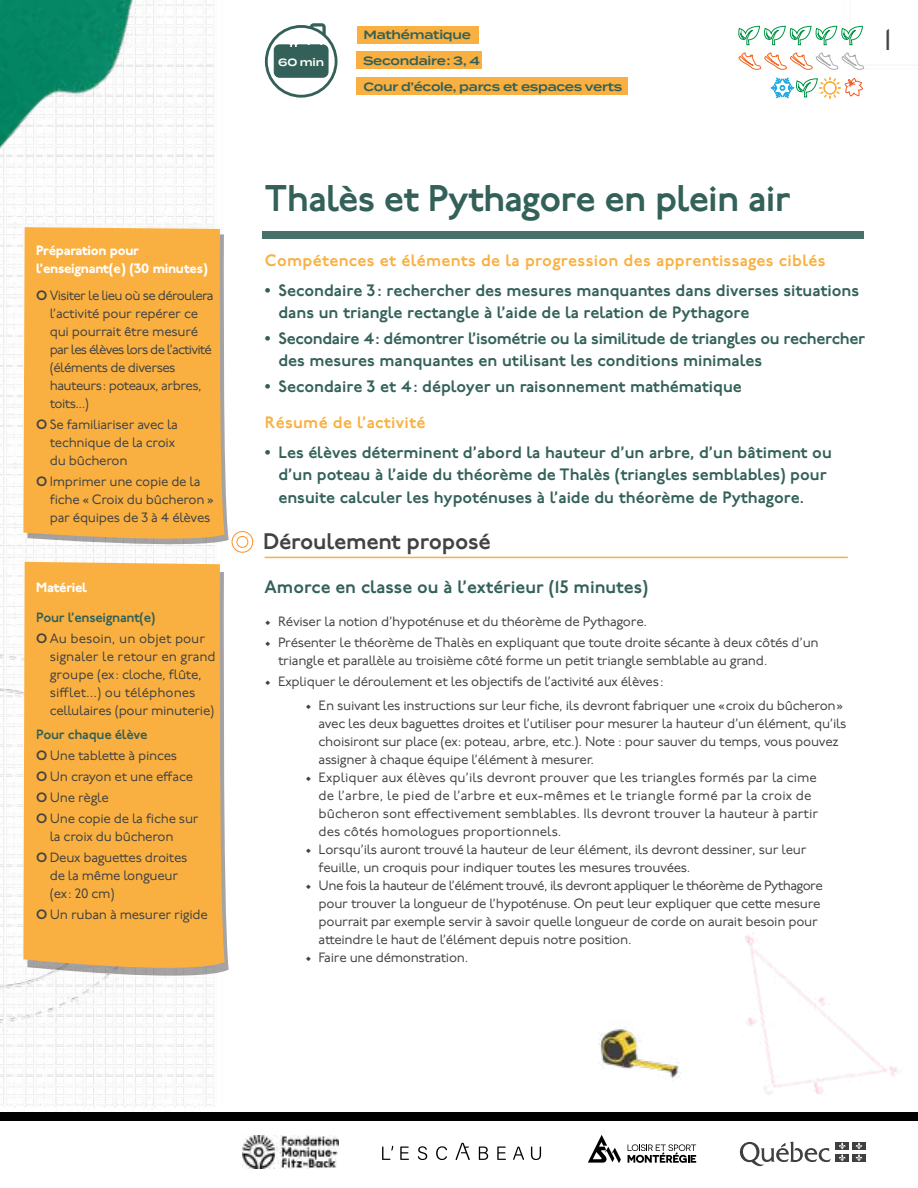
<style>
.page{position:relative;width:918px;height:1188px;background:#fff}
.page>*{position:absolute;margin:0;border:0;box-sizing:border-box;transform-origin:0 0}
.t1{font:600 37.05px "P22 Underground";letter-spacing:-.02em;color:#336159}
.t2{font:30px "P22 Underground";color:#414242}
.t3{font:600 22.5px "P22 Underground";letter-spacing:-.01em;color:#414242}
.t4{font:600 18px "P22 Underground";color:#336159}
.t5{font:600 16.5px/22.5px "P22 Underground";color:#336159}
.t6{font:600 16.5px/22.5px "P22 Underground";letter-spacing:-.02em;color:#336159}
.t7{font:600 16.5px "P22 Underground";letter-spacing:.02em;color:#fab040}
.t8{font:13.5px/18px "P22 Underground";letter-spacing:-.02em;color:#414242}
.t9{font:13.5px/18px "P22 Underground";color:#414242}
.t10{font:13.5px/18px "P22 Underground";letter-spacing:-.04em;color:#414242}
.t11{font:800 13.5px/18px "P22 Underground";letter-spacing:-.02em;color:#fff}
.t12{font:600 12px/25.8px "Termina";letter-spacing:-.02em;color:#336159}
.t13{font:600 10.5px "Termina";color:#fff}
.s1{font-weight:600}
.s2{font-weight:600;color:#336159}
.s3{font-family:"Arial";font-weight:700}
.s4{color:#fab040}
</style>
<div class="page">
<img style="left:0;top:45px;width:853px;height:1076px">
<div style="left:263px;top:231px;width:601px;height:8px;background:#477169"></div>
<img style="left:634px;top:822px;width:284px;height:299px">
<hr style="left:265px;top:557px;width:583px;height:1px;background:#fab040">
<div style="left:0;top:1112px;width:918px;height:8px;background:#000"></div>
<img style="left:0;top:0;width:571px;height:586px">
<svg style="left:740px;top:1142px;width:91px;height:24px"></svg>
<div style="left:836px;top:1142px;width:13px;height:8px;background:#404040"></div>
<div style="left:852px;top:1142px;width:14px;height:8px;background:#404040"></div>
<div style="left:836px;top:1154px;width:13px;height:8px;background:#404040"></div>
<svg style="left:839px;top:1142px;width:7px;height:19px"></svg>
<div style="left:852px;top:1154px;width:14px;height:8px;background:#404040"></div>
<svg style="left:856px;top:1142px;width:6px;height:19px"></svg>
<svg style="left:588px;top:1135px;width:33px;height:28px"></svg>
<svg style="left:628px;top:1144px;width:68px;height:19px"></svg>
<img style="left:242px;top:1136px;width:97px;height:32px">
<svg style="left:273px;top:43px;width:56px;height:35px;background:#446e67"></svg>
<div style="left:265px;top:25px;width:73px;height:73px;border:3px solid #336159;border-radius:50%"></div>
<svg style="left:309px;top:23px;width:17px;height:13px"></svg>
<svg style="left:738px;top:52px;width:126px;height:57px"></svg>
<svg style="left:738px;top:25px;width:126px;height:20px"></svg>
<svg style="left:27px;top:570px;width:202px;height:408px"></svg>
<div style="left:23px;top:562px;width:202px;height:415px;background:#fab040"></div>
<img style="left:550px;top:985px;width:169px;height:127px">
<div style="left:357px;top:78px;width:271px;height:17px;background:#fab040"></div>
<svg style="left:382px;top:1146px;width:11px;height:14px"></svg>
<svg style="left:400px;top:1147px;width:9px;height:13px"></svg>
<svg style="left:418px;top:1146px;width:9px;height:14px"></svg>
<svg style="left:436px;top:1146px;width:11px;height:14px"></svg>
<svg style="left:479px;top:1147px;width:9px;height:13px"></svg>
<svg style="left:497px;top:1147px;width:9px;height:13px"></svg>
<svg style="left:513px;top:1147px;width:11px;height:13px"></svg>
<svg style="left:531px;top:1147px;width:10px;height:13px"></svg>
<svg style="left:456px;top:1143px;width:14px;height:17px"></svg>
<p class="t11" style="left:36px;top:242px;width:173px">Préparation pour l’enseignant(e) (30 minutes)</p>
<p class="t10" style="left:50px;top:287px;width:165px;text-indent:-14px"><span class="s1">O</span> Visiter le lieu où se déroulera l’activité pour repérer ce qui pourrait être mesuré par les élèves lors de l’activité (éléments de diverses hauteurs: poteaux, arbres, toits...)</p>
<p class="t8" style="left:50px;top:416px;width:130px;text-indent:-14px"><span class="s1">O</span> Se familiariser avec la technique de la croix du bûcheron</p>
<p class="t8" style="left:50px;top:473px;width:165px;text-indent:-14px"><span class="s1">O</span> Imprimer une copie de la fiche « Croix du bûcheron » par équipes de 3 à 4 élèves</p>
<p class="t11" style="left:36px;top:578px;width:52px">Matériel</p>
<p class="t9" style="left:36px;top:607px;width:171px;line-height:21px"><span class="s2">Pour l’enseignant(e)<br></span><span class="s1">O</span> Au besoin, un objet pour</p>
<p class="t8" style="left:50px;top:648px;width:168px">signaler le retour en grand groupe (ex: cloche, flûte, sifflet...) ou téléphones cellulaires (pour minuterie)</p>
<p class="t8" style="left:36px;top:724px;width:164px;line-height:21px"><span class="s2">Pour chaque élève<br></span><span class="s1">O</span> Une tablette à pinces<br><span class="s1">O</span> Un crayon et une efface<br><span class="s1">O</span> Une règle<br><span class="s1">O</span> Une copie de la fiche sur</p>
<p class="t8" style="left:36px;top:826px;width:153px;line-height:21px;text-align:center">la croix du bûcheron<br><span class="s1">O</span> Deux baguettes droites</p>
<p class="t8" style="left:50px;top:867px;width:130px">de la même longueur (ex: 20 cm)</p>
<p class="t8" style="left:36px;top:906px;width:173px"><span class="s1">O</span> Un ruban à mesurer rigide</p>
<p class="t13" style="left:278px;top:54px;width:47px">60 min</p>
<p class="t12" style="left:363px;top:22px;width:118px">Mathématique<br>Secondaire: 3, 4</p>
<p class="t12" style="left:363px;top:74px;width:260px">Cour d’école, parcs et espaces verts</p>
<h2 class="t2" style="left:884px;top:23px;width:9px">1</h2>
<h1 class="t1" style="left:265px;top:178px;width:527px">Thalès et Pythagore en plein air</h1>
<p class="t7" style="left:265px;top:251px;width:562px">Compétences et éléments de la progression des apprentissages ciblés</p>
<p class="t5" style="left:278px;top:280px;width:582px;text-indent:-13px"><span class="s3">•</span> Secondaire 3: rechercher des mesures manquantes dans diverses situations dans un triangle rectangle à l’aide de la relation de Pythagore</p>
<p class="t6" style="left:278px;top:328px;width:588px;text-indent:-13px"><span class="s3">•</span> Secondaire 4: démontrer l’isométrie ou la similitude de triangles ou rechercher des mesures manquantes en utilisant les conditions minimales</p>
<p class="t5" style="left:265px;top:369px;width:478px;line-height:36px"><span class="s3">•</span> Secondaire 3 et 4: déployer un raisonnement mathématique<br><span class="s4">Résumé de l’activité</span></p>
<p class="t5" style="left:278px;top:442px;width:555px;text-indent:-13px"><span class="s3">•</span> Les élèves déterminent d’abord la hauteur d’un arbre, d’un bâtiment ou d’un poteau à l’aide du théorème de Thalès (triangles semblables) pour ensuite calculer les hypoténuses à l’aide du théorème de Pythagore.</p>
<h3 class="t3" style="left:263px;top:529px;width:229px">Déroulement proposé</h3>
<h3 class="t4" style="left:265px;top:577px;width:385px">Amorce en classe ou à l’extérieur (15 minutes)</h3>
<p class="t8" style="left:265px;top:613px;width:384px">• Réviser la notion d’hypoténuse et du théorème de Pythagore.</p>
<p class="t8" style="left:278px;top:634px;width:542px;text-indent:-14px">• Présenter le théorème de Thalès en expliquant que toute droite sécante à deux côtés d’un triangle et parallèle au troisième côté forme un petit triangle semblable au grand.</p>
<p class="t8" style="left:265px;top:673px;width:401px">• Expliquer le déroulement et les objectifs de l’activité aux élèves:</p>
<p class="t8" style="left:319px;top:697px;width:530px;text-indent:-14px">• En suivant les instructions sur leur fiche, ils devront fabriquer une «croix du bûcheron» avec les deux baguettes droites et l’utiliser pour mesurer la hauteur d’un élément, qu’ils choisiront sur place (ex: poteau, arbre, etc.). Note : pour sauver du temps, vous pouvez assigner à chaque équipe l’élément à mesurer.</p>
<p class="t9" style="left:319px;top:769px;width:501px;text-indent:-14px">• Expliquer aux élèves qu’ils devront prouver que les triangles formés par la cime de l’arbre, le pied de l’arbre et eux-mêmes et le triangle formé par la croix de bûcheron sont effectivement semblables. Ils devront trouver la hauteur à partir des côtés homologues proportionnels.</p>
<p class="t8" style="left:319px;top:841px;width:489px;text-indent:-14px">• Lorsqu’ils auront trouvé la hauteur de leur élément, ils devront dessiner, sur leur feuille, un croquis pour indiquer toutes les mesures trouvées.</p>
<p class="t8" style="left:319px;top:877px;width:506px;text-indent:-14px">• Une fois la hauteur de l’élément trouvé, ils devront appliquer le théorème de Pythagore pour trouver la longueur de l’hypoténuse. On peut leur expliquer que cette mesure pourrait par exemple servir à savoir quelle longueur de corde on aurait besoin pour atteindre le haut de l’élément depuis notre position.</p>
<p class="t8" style="left:305px;top:949px;width:165px">• Faire une démonstration.</p>
</div>
